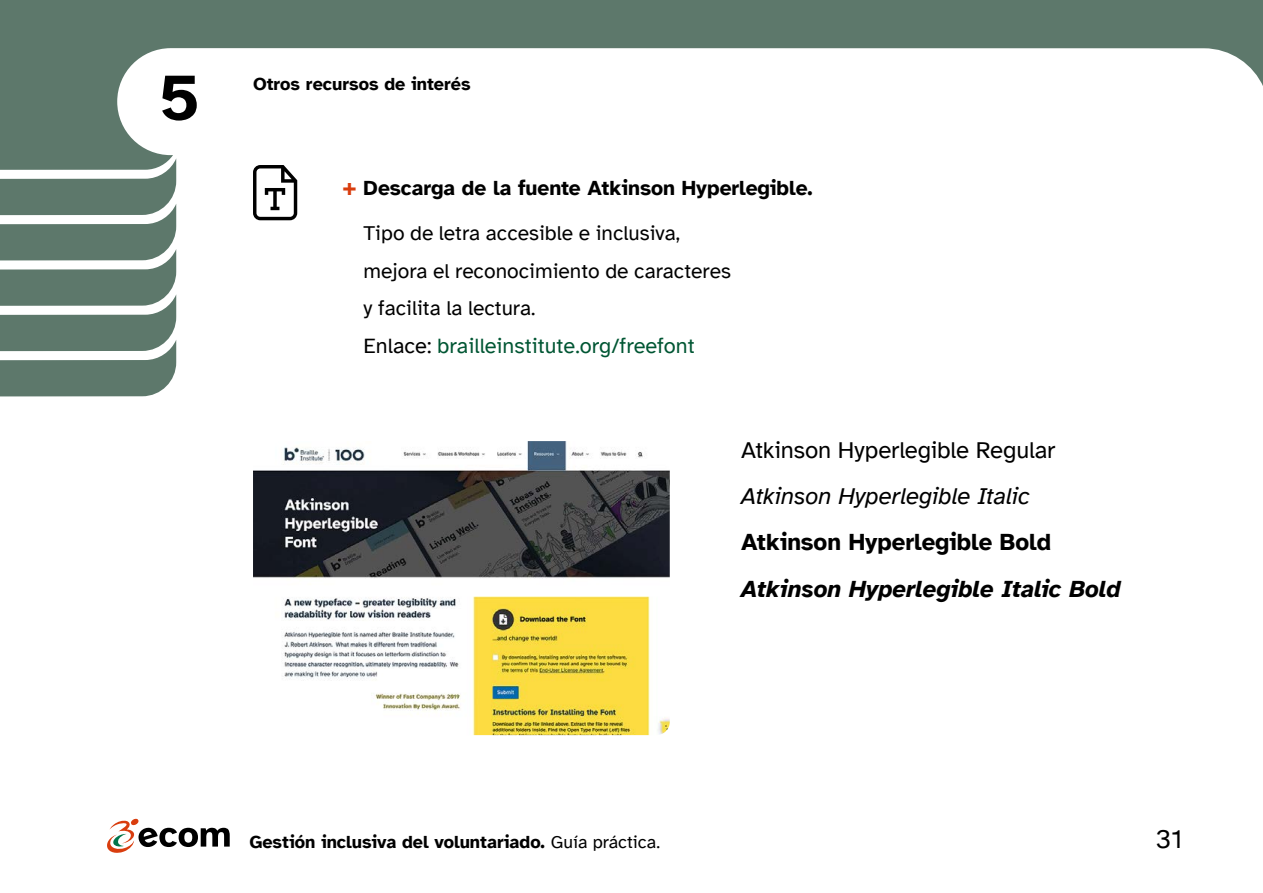
<style>
.page{position:relative;width:1263px;height:893px;background:#fff}
.page>*{position:absolute;margin:0;border:0;box-sizing:border-box;transform-origin:0 0}
.t1{font:700 66px "Atkinson Hyperlegible";color:#000}
.t2{font:27px "Atkinson Hyperlegible";color:#000}
.t3{font:italic 700 24px "Atkinson Hyperlegible";letter-spacing:-.005em;color:#000}
.t4{font:24px "Atkinson Hyperlegible";letter-spacing:-.01em;color:#000}
.t5{font:italic 24px "Atkinson Hyperlegible";letter-spacing:-.005em;color:#000}
.t6{font:700 24px "Atkinson Hyperlegible";color:#000}
.Enllas_rec_-5{font:21.75px "Atkinson Hyperlegible";color:#005633}
.def_5{font:21px "Atkinson Hyperlegible";color:#000}
.t7{font:700 21px "Atkinson Hyperlegible";color:#000}
.t8{font:700 18px "Atkinson Hyperlegible";color:#000}
.s1{font-size:24px;color:#d93d0e}
.s2{color:#000}
.s3{font-weight:400}
</style>
<div class="page">
<svg style="left:0;top:0;width:1263px;height:396px"></svg>
<svg style="left:107px;top:818px;width:123px;height:35px"></svg>
<img style="left:253px;top:441px;width:417px;height:294px">
<svg style="left:253px;top:165px;width:44px;height:55px"></svg>
<h1 class="t1" style="left:159px;top:59px;width:42px">5</h1>
<p class="t8" style="left:253px;top:73px;width:219px">Otros recursos de interés</p>
<p class="t7" style="left:342px;top:176px;width:472px"><span class="s1">+</span> Descarga de la fuente Atkinson Hyperlegible.</p>
<p class="def_5" style="left:364px;top:221px;width:318px">Tipo de letra accesible e inclusiva,</p>
<p class="def_5" style="left:364px;top:259px;width:369px">mejora el reconocimiento de caracteres</p>
<p class="def_5" style="left:364px;top:296px;width:173px">y facilita la lectura.</p>
<p class="Enllas_rec_-5" style="left:364px;top:333px;width:333px"><span class="s2">Enlace:</span> brailleinstitute.org/freefont</p>
<p class="t4" style="left:741px;top:436px;width:316px">Atkinson Hyperlegible Regular</p>
<p class="t5" style="left:741px;top:483px;width:290px">Atkinson Hyperlegible Italic</p>
<p class="t6" style="left:741px;top:528px;width:312px">Atkinson Hyperlegible Bold</p>
<p class="t3" style="left:741px;top:574px;width:381px">Atkinson Hyperlegible Italic Bold</p>
<p class="t8" style="left:249px;top:831px;width:412px">Gestión inclusiva del voluntariado. <span class="s3">Guía práctica.</span></p>
<p class="t2" style="left:1156px;top:824px;width:28px">31</p>
</div>
